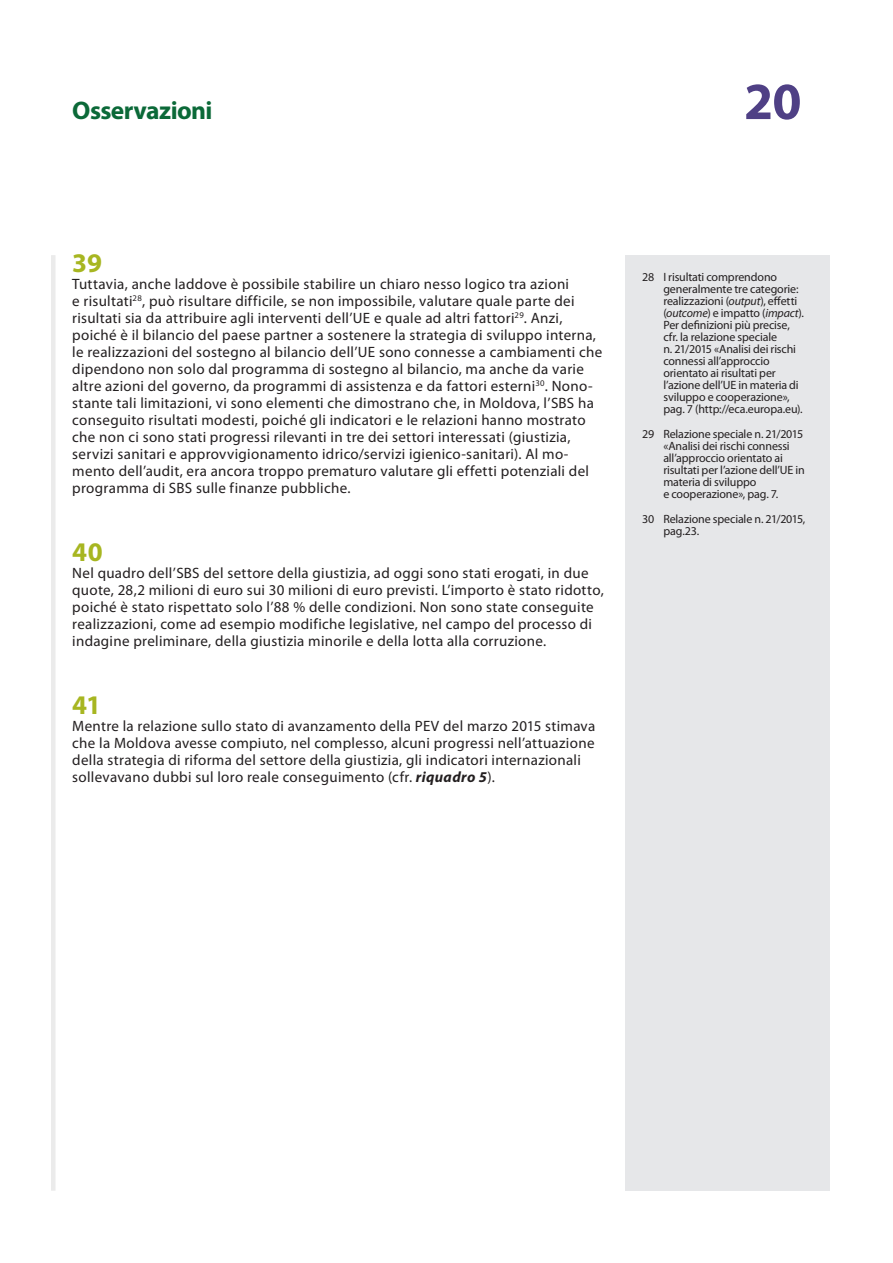
<style>
.page{position:relative;width:893px;height:1263px;background:#fff}
.page>*{position:absolute;margin:0;border:0;box-sizing:border-box;transform-origin:0 0}
.t1{font:700 52.5px "Myriad Pro";color:#4f4085}
.E_05_-_CHAP__1__TEXT{font:700 27px "Myriad Pro";color:#a7b621}
.t2{font:700 25.5px "Myriad Pro";letter-spacing:-.025em;color:#0b6938}
.E_05_-_CHAP__1__TEXT-2{font:15px/17px "Myriad Pro";letter-spacing:.02em;color:#231f20}
.E_08_-_CHAP__FOOTNOT{font:12px/12px "Myriad Pro";letter-spacing:-.01em;color:#231f20}
.s1{font-weight:700;font-style:italic}
.s2{font-style:italic}
</style>
<div class="page">
<div style="left:51px;top:255px;width:5px;height:936px;background:#ebebeb"></div>
<div style="left:625px;top:255px;width:204px;height:936px;background:#e6e7e9"></div>
<h3 class="t2" style="left:72px;top:94px;width:142px">Osservazioni</h3>
<h1 class="t1" style="left:744px;top:67px;width:59px">20</h1>
<p class="E_05_-_CHAP__1__TEXT" style="left:72px;top:245px;width:31px">39</p>
<p class="E_05_-_CHAP__1__TEXT-2" style="left:72px;top:275px;width:531px">Tuttavia, anche laddove è possibile stabilire un chiaro nesso logico tra azioni<br>e risultati<sup>28</sup>, può risultare difficile, se non impossibile, valutare quale parte dei risultati sia da attribuire agli interventi dell’UE e quale ad altri fattori<sup>29</sup>. Anzi, poiché è il bilancio del paese partner a sostenere la strategia di sviluppo interna, le realizzazioni del sostegno al bilancio dell’UE sono connesse a cambiamenti che dipendono non solo dal programma di sostegno al bilancio, ma anche da varie altre azioni del governo, da programmi di assistenza e da fattori esterni<sup>30</sup>. Nono&shy;stante tali limitazioni, vi sono elementi che dimostrano che, in Moldova, l’SBS ha conseguito risultati modesti, poiché gli indicatori e le relazioni hanno mostrato che non ci sono stati progressi rilevanti in tre dei settori interessati (giustizia, servizi sanitari e approvvigionamento idrico/servizi igienico-sanitari). Al mo&shy;mento dell’audit, era ancora troppo prematuro valutare gli effetti potenziali del programma di SBS sulle finanze pubbliche.</p>
<p class="E_05_-_CHAP__1__TEXT" style="left:72px;top:535px;width:32px">40</p>
<p class="E_05_-_CHAP__1__TEXT-2" style="left:72px;top:565px;width:533px">Nel quadro dell’SBS del settore della giustizia, ad oggi sono stati erogati, in due quote, 28,2 milioni di euro sui 30 milioni di euro previsti. L’importo è stato ridotto, poiché è stato rispettato solo l’88 % delle condizioni. Non sono state conseguite realizzazioni, come ad esempio modifiche legislative, nel campo del processo di indagine preliminare, della giustizia minorile e della lotta alla corruzione.</p>
<p class="E_05_-_CHAP__1__TEXT" style="left:72px;top:688px;width:30px">41</p>
<p class="E_05_-_CHAP__1__TEXT-2" style="left:72px;top:718px;width:525px">Mentre la relazione sullo stato di avanzamento della PEV del marzo 2015 stimava che la Moldova avesse compiuto, nel complesso, alcuni progressi nell’attuazione della strategia di riforma del settore della giustizia, gli indicatori internazionali sollevavano dubbi sul loro reale conseguimento (cfr. <span class="s1">riquadro 5</span>).</p>
<p class="E_08_-_CHAP__FOOTNOT" style="left:663px;top:271px;width:142px;text-indent:-21px">28 I risultati comprendono generalmente tre categorie: realizzazioni (<span class="s2">output</span>), effetti (<span class="s2">outcome</span>) e impatto (<span class="s2">impact</span>).<br>Per definizioni più precise, cfr. la relazione speciale<br>n. 21/2015 «Analisi dei rischi connessi all’approccio orientato ai risultati per l’azione dell’UE in materia di sviluppo e cooperazione», pag. 7 (http://eca.europa.eu).</p>
<p class="E_08_-_CHAP__FOOTNOT" style="left:663px;top:428px;width:143px;text-indent:-21px">29 Relazione speciale n. 21/2015 «Analisi dei rischi connessi all’approccio orientato ai risultati per l’azione dell’UE in materia di sviluppo<br>e cooperazione», pag. 7.</p>
<p class="E_08_-_CHAP__FOOTNOT" style="left:663px;top:512px;width:143px;text-indent:-21px">30 Relazione speciale n. 21/2015, pag.23.</p>
</div>
